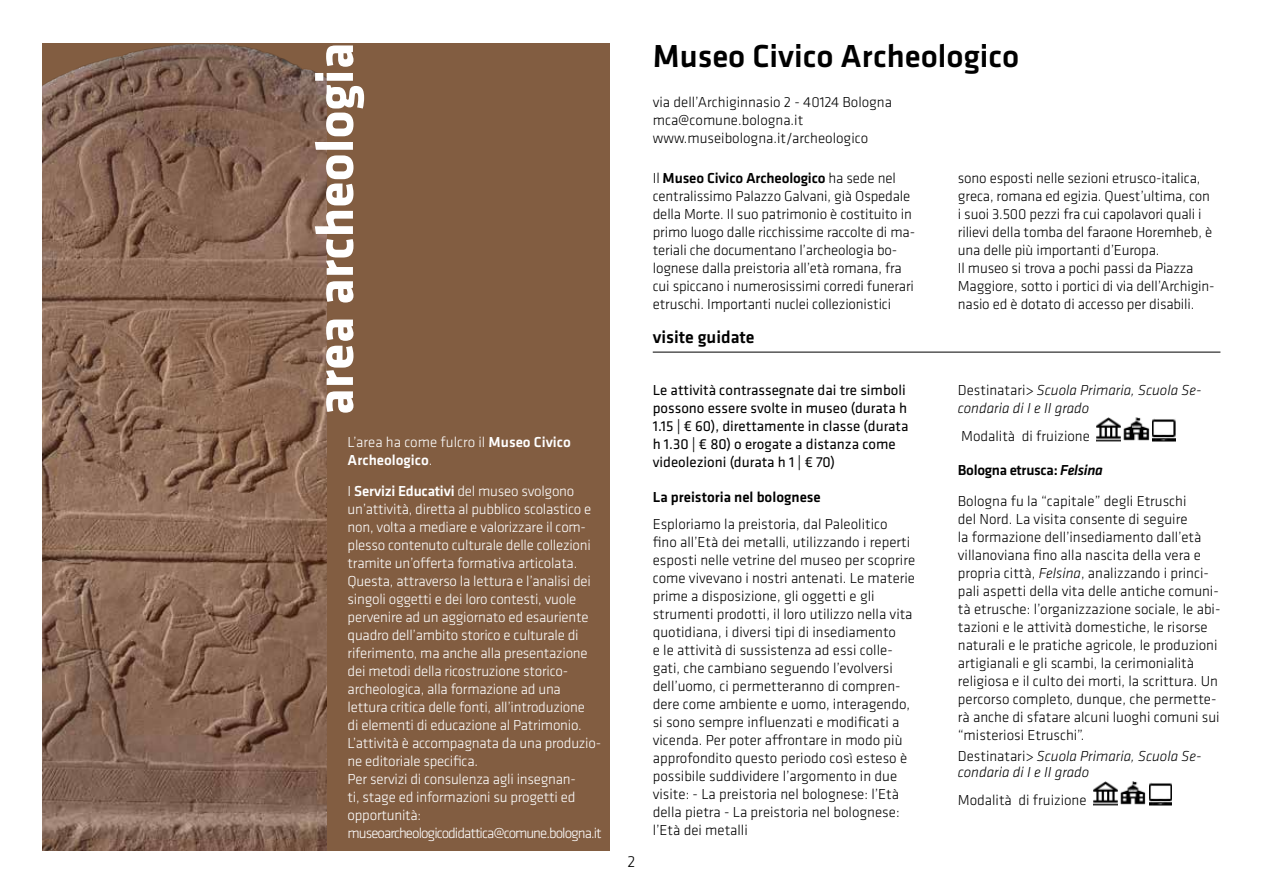
<style>
.page{position:relative;width:1263px;height:893px;background:#fff}
.page>*{position:absolute;margin:0;border:0;box-sizing:border-box;transform-origin:0 0}
.t1{font:700 54px "Klavika";color:#fff}
.t2{font:500 33px "Klavika";color:#000}
.t3{font:500 18px "Klavika";color:#000}
.t4{font:300 16.5px "Klavika";color:#000}
.t5{font:300 15px/18px "Klavika";color:#000}
.t6{font:300 15px/18px "Klavika";letter-spacing:-.015em;color:#fff}
.t7{font:15px/18px "Klavika";color:#000}
.t8{font:italic 300 15px/18px "Klavika";color:#000}
.t9{font:500 15px/18px "Klavika";color:#fff}
.t10{font:500 15px "Klavika";color:#000}
.s1{font-weight:300}
.s2{font-weight:500}
.s3{font-style:normal}
.s4{font-weight:500;font-style:italic}
.s5{font-style:italic}
</style>
<div class="page">
<div style="left:43px;top:43px;width:567px;height:807px;background:#825d41"></div>
<hr style="left:653px;top:352px;width:567px;height:1px;background:#000">
<img style="left:1096px;top:417px;width:24px;height:24px">
<img style="left:1124px;top:417px;width:25px;height:24px">
<img style="left:1152px;top:419px;width:23px;height:22px">
<img style="left:1093px;top:781px;width:24px;height:24px">
<img style="left:1120px;top:781px;width:26px;height:24px">
<img style="left:1149px;top:783px;width:23px;height:22px">
<img style="left:43px;top:44px;width:283px;height:806px">
<h1 class="t1" style="left:306px;top:415px;width:374px;rotate:-90deg">area archeologia</h1>
<p class="t9" style="left:348px;top:433px;width:225px"><span class="s1">L’area ha come fulcro il</span> Museo Civico<br>Archeologico<span class="s1">.</span></p>
<p class="t6" style="left:348px;top:482px;width:256px">I <span class="s2">Servizi Educativi</span> del museo svolgono un’attività, diretta al pubblico scolastico e non, volta a mediare e valorizzare il com&shy;plesso contenuto culturale delle collezioni tramite un’offerta formativa articolata.<br>Questa, attraverso la lettura e l’analisi dei singoli oggetti e dei loro contesti, vuole pervenire ad un aggiornato ed esauriente quadro dell’ambito storico e culturale di riferimento, ma anche alla presentazione dei metodi della ricostruzione storico&shy;archeologica, alla formazione ad una lettura critica delle fonti, all’introduzione<br>di elementi di educazione al Patrimonio.<br>L’attività è accompagnata da una produzio&shy;ne editoriale specifica.<br>Per servizi di consulenza agli insegnan-<br>ti, stage ed informazioni su progetti ed opportunità: museoarcheologicodidattica@comune.bologna.it</p>
<p class="t4" style="left:627px;top:853px;width:9px">2</p>
<h2 class="t2" style="left:653px;top:38px;width:368px">Museo Civico Archeologico</h2>
<p class="t5" style="left:653px;top:93px;width:241px">via dell’Archiginnasio 2 - 40124 Bologna mca@comune.bologna.it www.museibologna.it/archeologico</p>
<p class="t5" style="left:653px;top:169px;width:264px">Il <span class="s2">Museo Civico Archeologico</span> ha sede nel centralissimo Palazzo Galvani, già Ospedale della Morte. Il suo patrimonio è costituito in primo luogo dalle ricchissime raccolte di ma&shy;teriali che documentano l’archeologia bo&shy;lognese dalla preistoria all’età romana, fra cui spiccano i numerosissimi corredi funerari etruschi. Importanti nuclei collezionistici</p>
<p class="t5" style="left:958px;top:169px;width:258px">sono esposti nelle sezioni etrusco-italica, greca, romana ed egizia. Quest’ultima, con i suoi 3.500 pezzi fra cui capolavori quali i rilievi della tomba del faraone Horemheb, è una delle più importanti d’Europa.<br>Il museo si trova a pochi passi da Piazza Maggiore, sotto i portici di via dell’Archigin&shy;nasio ed è dotato di accesso per disabili.</p>
<p class="t3" style="left:653px;top:327px;width:103px">visite guidate</p>
<p class="t7" style="left:653px;top:381px;width:257px">Le attività contrassegnate dai tre simboli possono essere svolte in museo (durata h 1.15 | € 60), direttamente in classe (durata h 1.30 | € 80) o erogate a distanza come videolezioni (durata h 1 | € 70)</p>
<p class="t10" style="left:653px;top:489px;width:170px">La preistoria nel bolognese</p>
<p class="t5" style="left:653px;top:515px;width:264px">Esploriamo la preistoria, dal Paleolitico fino all’Età dei metalli, utilizzando i reperti esposti nelle vetrine del museo per scoprire come vivevano i nostri antenati. Le materie prime a disposizione, gli oggetti e gli strumenti prodotti, il loro utilizzo nella vita quotidiana, i diversi tipi di insediamento<br>e le attività di sussistenza ad essi colle&shy;gati, che cambiano seguendo l’evolversi dell’uomo, ci permetteranno di compren&shy;dere come ambiente e uomo, interagendo, si sono sempre influenzati e modificati a vicenda. Per poter affrontare in modo più approfondito questo periodo così esteso è possibile suddividere l’argomento in due visite: - La preistoria nel bolognese: l’Età della pietra - La preistoria nel bolognese: l’Età dei metalli</p>
<p class="t8" style="left:958px;top:381px;width:245px"><span class="s3">Destinatari&gt;</span> Scuola Primaria, Scuola Se&shy;condaria di I e II grado</p>
<p class="t5" style="left:961px;top:428px;width:130px">Modalità di fruizione</p>
<p class="t5" style="left:958px;top:455px;width:230px;line-height:30.8px"><span class="s2">Bologna etrusca:</span> <span class="s4">Felsina<br></span>Bologna fu la “capitale” degli Etruschi</p>
<p class="t5" style="left:958px;top:510px;width:264px">del Nord. La visita consente di seguire<br>la formazione dell’insediamento dall’età villanoviana fino alla nascita della vera e propria città, <span class="s5">Felsina</span>, analizzando i princi&shy;pali aspetti della vita delle antiche comuni&shy;tà etrusche: l’organizzazione sociale, le abi&shy;tazioni e le attività domestiche, le risorse naturali e le pratiche agricole, le produzioni artigianali e gli scambi, la cerimonialità religiosa e il culto dei morti, la scrittura. Un percorso completo, dunque, che permette&shy;rà anche di sfatare alcuni luoghi comuni sui “misteriosi Etruschi”.</p>
<p class="t8" style="left:958px;top:748px;width:245px;line-height:16.5px"><span class="s3">Destinatari&gt;</span> Scuola Primaria, Scuola Se&shy;condaria di I e II grado</p>
<p class="t5" style="left:958px;top:792px;width:130px">Modalità di fruizione</p>
</div>
